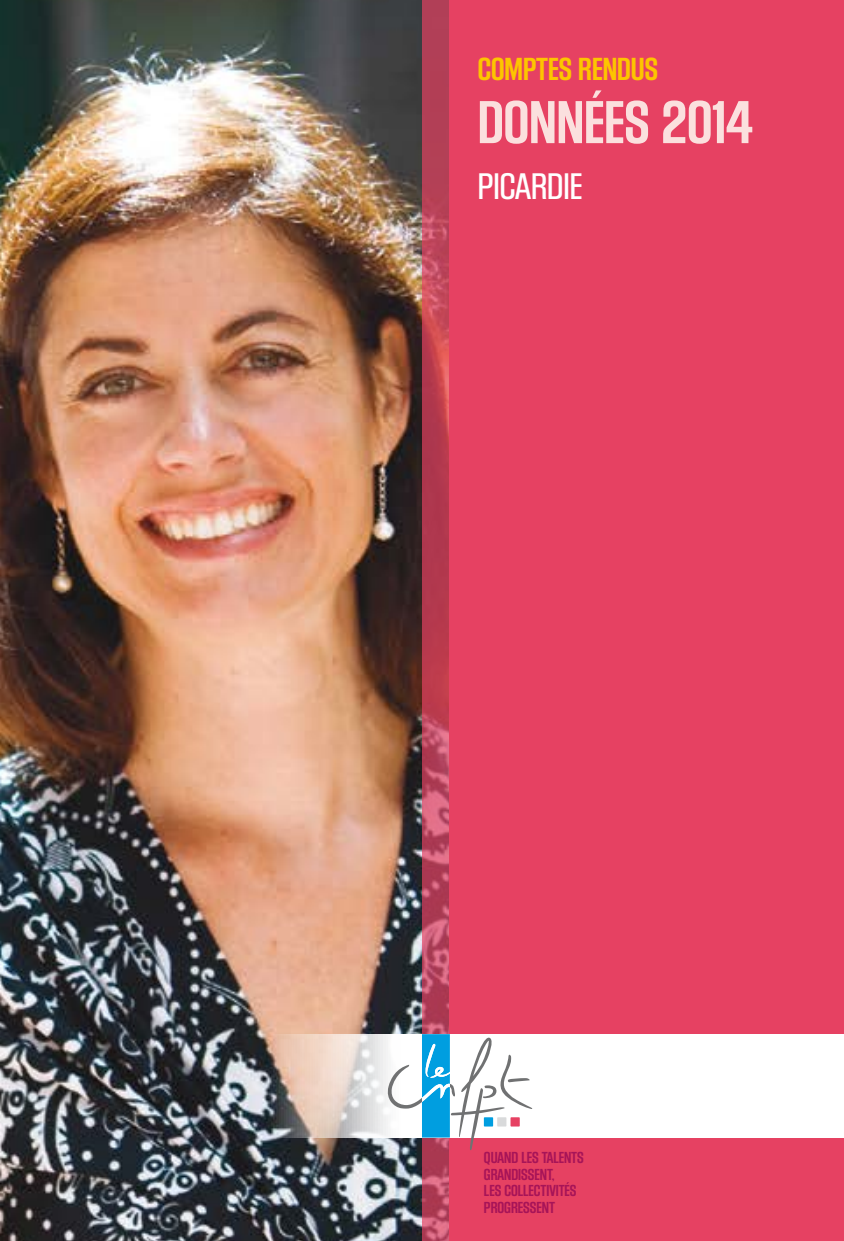
<style>
.page{position:relative;width:844px;height:1241px;background:#fff}
.page>*{position:absolute;margin:0;border:0;box-sizing:border-box;transform-origin:0 0}
.t1{font:63px "Block Gothic Bold Cond";color:#fbe0de}
.t2{font:38.5px "Block Gothic Med Cond";color:#fff}
.t3{font:33.25px "Block Gothic Bold Cond";color:#fdc500}
.t4{font:16.62px/16.6px "Block Gothic Bold Cond";color:#a71458}
</style>
<div class="page">
<img style="left:0;top:0;width:422px;height:1240px">
<div style="left:450px;top:0;width:393px;height:1240px;background:#e64162"></div>
<svg style="left:422px;top:0;width:28px;height:1240px;background:#b94359"></svg>
<svg style="left:266px;top:1033px;width:577px;height:104px;background:#f1ecea"></svg>
<svg style="left:386px;top:1033px;width:146px;height:116px"></svg>
<h3 class="t3" style="left:477px;top:51px;width:182px">COMPTES RENDUS</h3>
<h1 class="t1" style="left:477px;top:89px;width:276px">DONNÉES 2014</h1>
<h2 class="t2" style="left:477px;top:166px;width:106px">PICARDIE</h2>
<p class="t4" style="left:484px;top:1149px;width:101px">QUAND LES TALENTS<br>GRANDISSENT,<br>LES COLLECTIVITÉS<br>PROGRESSENT</p>
</div>
